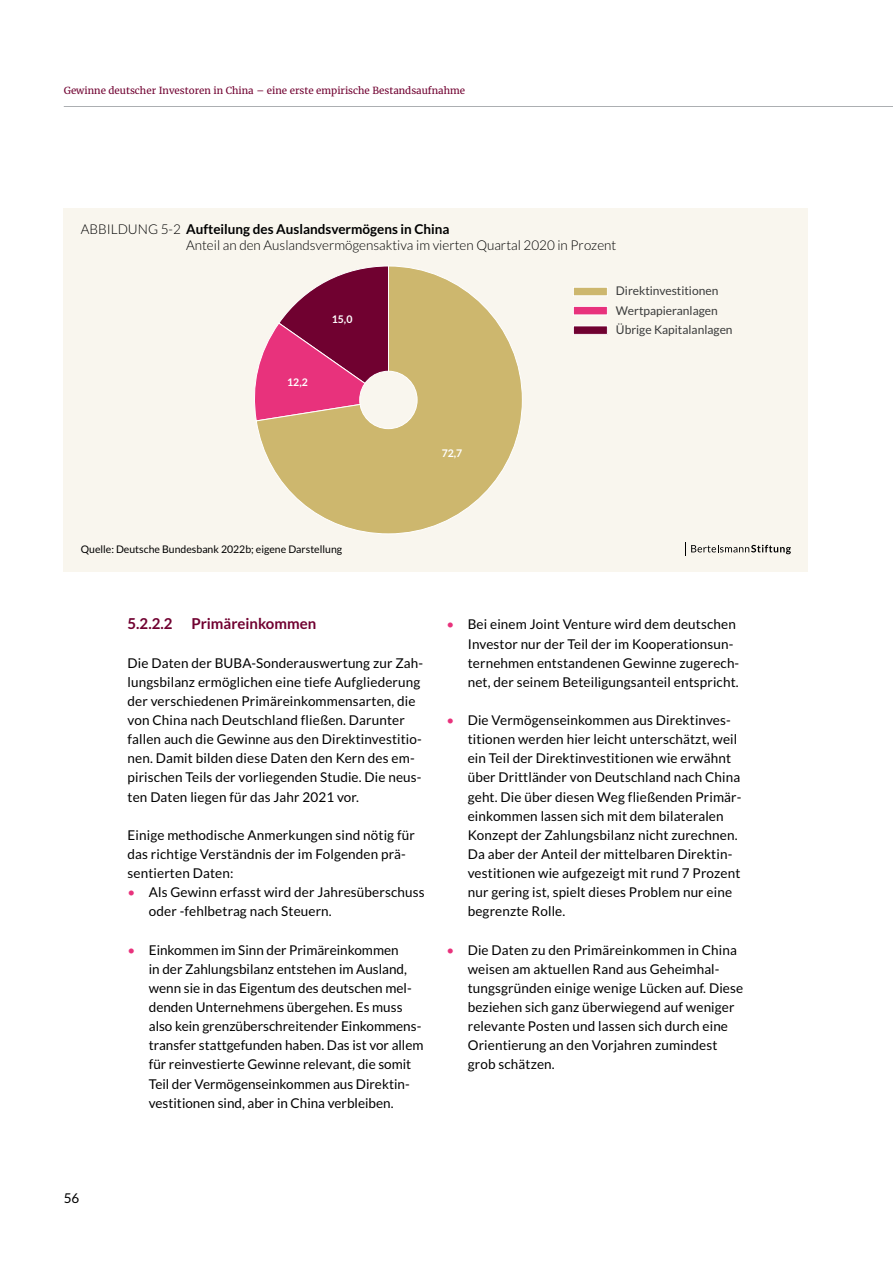
<style>
.page{position:relative;width:893px;height:1263px;background:#fff}
.page>*{position:absolute;margin:0;border:0;box-sizing:border-box;transform-origin:0 0}
.t1{font:700 15px "Lato";color:#700130}
.t2{font:13.5px/19.2px "Lato";letter-spacing:.01em;color:#000}
.t3{font:300 13.5px/15.8px "Lato";color:#000}
.t4{font:12px "Lato";color:#3a3b3b}
.t5{font:10.5px "Lato";color:#000}
.t6{font:700 10.5px "Lato";color:#fff}
.t7{font:9.75px "Merriweather";color:#700130}
.s1{font-weight:700}
.s2{color:#e8327c}
</style>
<div class="page">
<hr style="left:64px;top:106px;width:829px;height:1px;background:#acafb2">
<div style="left:64px;top:208px;width:744px;height:364px;background:#f9f6ee"></div>
<svg style="left:255px;top:265px;width:267px;height:269px"></svg>
<div style="left:573px;top:326px;width:34px;height:8px;background:#700130"></div>
<div style="left:573px;top:306px;width:34px;height:9px;background:#e8327c"></div>
<div style="left:573px;top:306px;width:34px;height:9px;border:1px solid #fff"></div>
<div style="left:573px;top:287px;width:34px;height:9px;background:#cdb76e"></div>
<div style="left:573px;top:287px;width:34px;height:9px;border:1px solid #fff"></div>
<div style="left:360px;top:371px;width:57px;height:58px;background:#f9f6ee;border-radius:50%"></div>
<div style="left:359px;top:371px;width:58px;height:58px;border:1px solid #fff;border-radius:50%"></div>
<svg style="left:685px;top:542px;width:106px;height:13px"></svg>
<p class="t7" style="left:64px;top:83px;width:403px">Gewinne deutscher Investoren in China – eine erste empirische Bestandsaufnahme</p>
<p class="t3" style="left:186px;top:221px;width:432px;text-indent:-105px">ABBILDUNG 5-2 <span class="s1">Aufteilung des Auslandsvermögens in China<br></span>Anteil an den Auslandsvermögensaktiva im vierten Quartal 2020 in Prozent</p>
<p class="t6" style="left:287px;top:377px;width:22px">12,2</p>
<p class="t6" style="left:332px;top:313px;width:22px">15,0</p>
<p class="t6" style="left:442px;top:447px;width:22px">72,7</p>
<p class="t4" style="left:616px;top:284px;width:104px">Direktinvestitionen</p>
<p class="t4" style="left:616px;top:304px;width:103px">Wertpapieranlagen</p>
<p class="t4" style="left:616px;top:323px;width:118px">Übrige Kapitalanlagen</p>
<p class="t5" style="left:81px;top:543px;width:263px">Quelle: Deutsche Bundesbank 2022b; eigene Darstellung</p>
<p class="t1" style="left:128px;top:615px;width:46px">5.2.2.2</p>
<p class="t1" style="left:191px;top:615px;width:126px">Primäreinkommen</p>
<p class="t2" style="left:128px;top:653px;width:297px">Die Daten der BUBA-Sonderauswertung zur Zah&shy;lungsbilanz ermöglichen eine tiefe Aufgliederung der verschiedenen Primäreinkommensarten, die von China nach Deutschland fließen. Darunter fallen auch die Gewinne aus den Direktinvestitio&shy;nen. Damit bilden diese Daten den Kern des em&shy;pirischen Teils der vorliegenden Studie. Die neus&shy;ten Daten liegen für das Jahr 2021 vor.</p>
<p class="t2" style="left:128px;top:825px;width:289px">Einige methodische Anmerkungen sind nötig für das richtige Verständnis der im Folgenden prä&shy;sentierten Daten:</p>
<p class="t2" style="left:149px;top:883px;width:277px;text-indent:-21px"><span class="s2">•</span> Als Gewinn erfasst wird der Jahresüberschuss oder -fehlbetrag nach Steuern.</p>
<p class="t2" style="left:149px;top:940px;width:276px;text-indent:-21px"><span class="s2">•</span> Einkommen im Sinn der Primäreinkommen<br>in der Zahlungsbilanz entstehen im Ausland, wenn sie in das Eigentum des deutschen mel&shy;denden Unternehmens übergehen. Es muss also kein grenzüberschreitender Einkommens&shy;transfer stattgefunden haben. Das ist vor allem für reinvestierte Gewinne relevant, die somit Teil der Vermögenseinkommen aus Direktin&shy;vestitionen sind, aber in China verbleiben.</p>
<p class="t2" style="left:468px;top:615px;width:273px;text-indent:-21px"><span class="s2">•</span> Bei einem Joint Venture wird dem deutschen Investor nur der Teil der im Kooperationsun&shy;ternehmen entstandenen Gewinne zugerech&shy;net, der seinem Beteiligungsanteil entspricht.</p>
<p class="t2" style="left:468px;top:710px;width:275px;text-indent:-21px"><span class="s2">•</span> Die Vermögenseinkommen aus Direktinves&shy;titionen werden hier leicht unterschätzt, weil ein Teil der Direktinvestitionen wie erwähnt über Drittländer von Deutschland nach China geht. Die über diesen Weg fließenden Primär&shy;einkommen lassen sich mit dem bilateralen Konzept der Zahlungsbilanz nicht zurechnen.<br>Da aber der Anteil der mittelbaren Direktin&shy;vestitionen wie aufgezeigt mit rund 7 Prozent nur gering ist, spielt dieses Problem nur eine begrenzte Rolle.</p>
<p class="t2" style="left:468px;top:940px;width:277px;text-indent:-21px"><span class="s2">•</span> Die Daten zu den Primäreinkommen in China weisen am aktuellen Rand aus Geheimhal&shy;tungsgründen einige wenige Lücken auf. Diese beziehen sich ganz überwiegend auf weniger relevante Posten und lassen sich durch eine Orientierung an den Vorjahren zumindest grob schätzen.</p>
<p class="t2" style="left:64px;top:1189px;width:17px">56</p>
</div>
